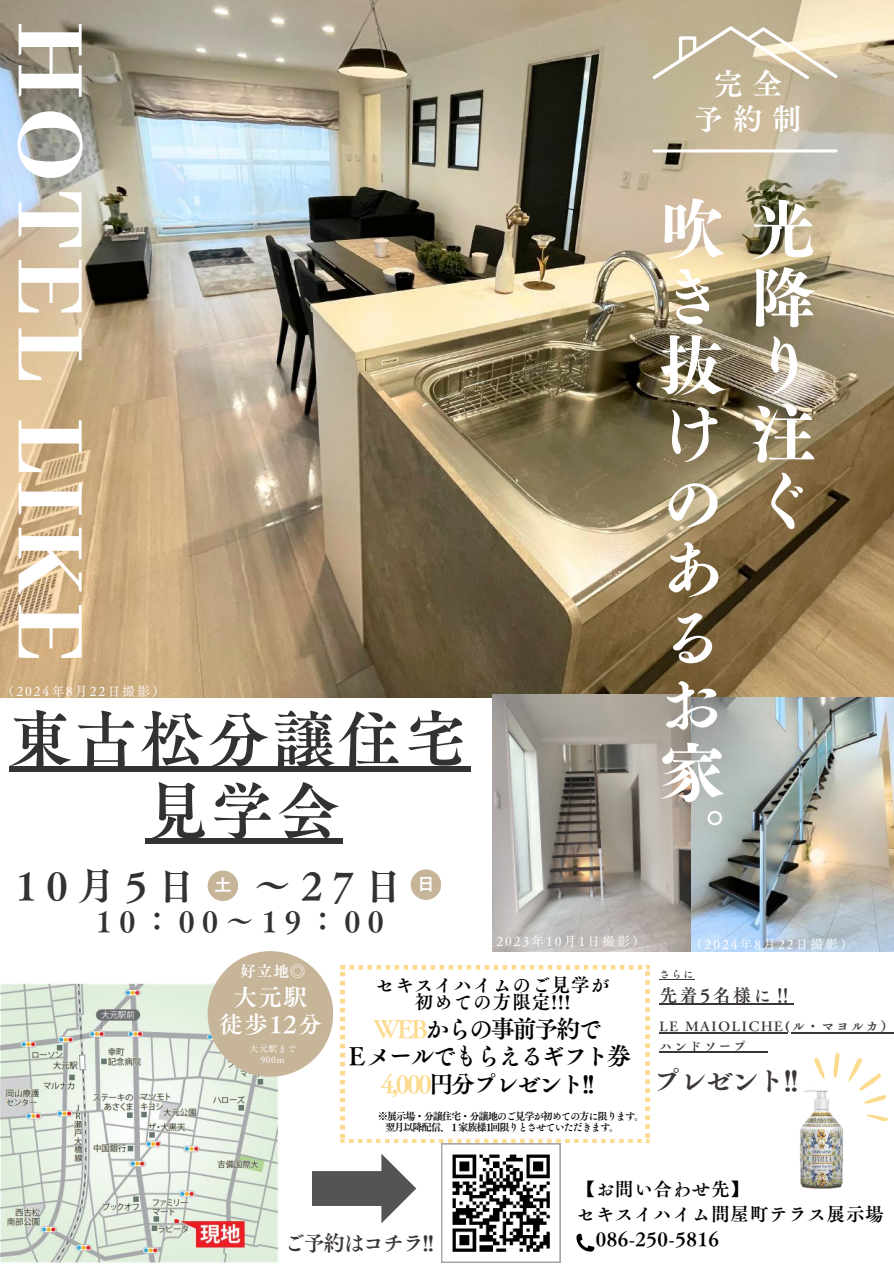
<style>
.page{position:relative;width:894px;height:1264px;background:#fff}
.page>*{position:absolute;margin:0;border:0;box-sizing:border-box;transform-origin:0 0}
.t1{font:800 107.4px "Abhaya Libre";letter-spacing:.08em;color:#fff}
.t2{font:65.7px/68.1px "Canva Tsuku AMD Min Std E";letter-spacing:.39em;color:#fff}
.t3{font:62.7px/71.7px "Canva Tsuku A Old Min Pr 6 N B";letter-spacing:.05em;color:#323232;text-align:center}
.t4{font:38.1px "Canva Tsuku A Old Min Pr 6 N B";letter-spacing:.26em;color:#323232}
.t5{font:30px/34.8px "Canva Tsuku A Old Min Pr 6 N B";color:#fff;text-align:center}
.t6{font:28.5px "Canva Tsuku A Old Min Pr 6 N B";letter-spacing:.26em;color:#323232}
.t7{font:28.5px "Canva Tsuku A Old Min Pr 6 N B";letter-spacing:-.085em;color:#3c3637}
.t8{font:24.45px/27px "Canva Tsuku A Old Min Pr 6 N B";letter-spacing:-.11em;color:#000;text-align:center}
.t9{font:23.7px/27.3px "Canva Tsuku A Old Min Pr 6 N B";letter-spacing:.05em;color:#fff;text-align:center}
.t10{font:21.6px "Canva Tsuku A Old Min Pr 6 N B";letter-spacing:-.085em;color:#3c3637}
.t11{font:19.05px/17.2px "Canva Tsuku A Old Min Pr 6 N B";letter-spacing:.025em;color:#000;text-align:center}
.t12{font:18.75px "Canva Tsuku A Old Min Pr 6 N B";letter-spacing:.025em;color:#000}
.t13{font:18px "Canva Tsuku A Old Min Pr 6 N B";letter-spacing:.135em;color:#3c3637}
.t14{font:17.1px "Canva Cezanne Pro N DB";color:#fff}
.t15{font:15.75px "Canva Tsuku A Old Min Pr 6 N B";color:#fff}
.t16{font:13.05px "Canva Tsuku A Old Min Pr 6 N R";letter-spacing:.15em;color:#fff}
.t17{font:13.05px/19.5px "Canva Tsuku A Old Min Pr 6 N B";letter-spacing:.135em;color:#3c3637}
.t18{font:10.5px "Canva Tsuku A Old Min Pr 6 N B";color:#3c3637}
.t19{font:10.35px/11.2px "Canva Tsuku A Old Min Pr 6 N B";letter-spacing:-.115em;color:#000}
.t20{font:9px/10.4px "Canva Tsuku A Old Min Pr 6 N R";letter-spacing:.05em;color:#fff;text-align:center}
.s1{color:#fcda8e}
</style>
<div class="page">
<img style="left:0;top:0;width:893px;height:697px">
<svg style="left:441px;top:1143px;width:119px;height:119px"></svg>
<img style="left:690px;top:697px;width:203px;height:254px">
<svg style="left:652px;top:26px;width:185px;height:53px;background:#d0c5a8"></svg>
<hr style="left:653px;top:149px;width:182px;height:3px;background:#fff">
<img style="left:492px;top:695px;width:198px;height:256px">
<img style="left:0;top:982px;width:281px;height:281px">
<svg style="left:312px;top:1154px;width:104px;height:69px"></svg>
<div style="left:207px;top:870px;width:31px;height:31px;background:#c6b599;border-radius:50%"></div>
<svg style="left:340px;top:965px;width:309px;height:177px"></svg>
<svg style="left:576px;top:1233px;width:19px;height:19px"></svg>
<div style="left:207px;top:951px;width:126px;height:125px;background:#c6b599;border-radius:50%"></div>
<img style="left:800px;top:1090px;width:43px;height:99px">
<svg style="left:808px;top:1052px;width:80px;height:76px"></svg>
<div style="left:410px;top:869px;width:31px;height:30px;background:#c6b599;border-radius:50%"></div>
<div style="left:9px;top:766px;width:461px;height:6px;background:#323232"></div>
<div style="left:145px;top:838px;width:197px;height:5px;background:#323232"></div>
<hr style="left:659px;top:1032px;width:234px;height:1px;background:#3c3637">
<hr style="left:659px;top:1051px;width:103px;height:2px;background:#3c3637">
<hr style="left:659px;top:978px;width:36px;height:1px;background:#3c3637">
<hr style="left:659px;top:1003px;width:135px;height:2px;background:#3c3637">
<h1 class="t1" style="left:109px;top:22px;width:642px;rotate:90deg">HOTEL LIKE</h1>
<p class="t16" style="left:2px;top:684px;width:165px">（2024年8月 22日撮影）</p>
<h3 class="t3" style="left:9px;top:703px;width:459px">東古松分譲住宅見学会</h3>
<h3 class="t4" style="left:15px;top:866px;width:167px">10月 5日</h3>
<h3 class="t4" style="left:253px;top:866px;width:135px">～ 27日</h3>
<h3 class="t14" style="left:214px;top:875px;width:17px">土</h3>
<h3 class="t6" style="left:96px;top:907px;width:289px">10：00～ 19：00</h3>
<h3 class="t14" style="left:417px;top:874px;width:13px">日</h3>
<p class="t16" style="left:481px;top:934px;width:165px">（2023年10月 1日撮影）</p>
<h3 class="t15" style="left:240px;top:962px;width:67px">好立地◎</h3>
<h3 class="t9" style="left:219px;top:983px;width:104px">大元駅徒歩12分</h3>
<p class="t20" style="left:249px;top:1043px;width:48px">大元駅まで<br>900ｍ</p>
<h3 class="t11" style="left:375px;top:975px;width:235px">セキスイハイムのご見学が初めての方限定!!!</h3>
<h3 class="t8" style="left:344px;top:1015px;width:288px"><span class="s1">WEB</span>からの事前予約で<br>Ｅメールでもらえるギフト券<br><span class="s1">4,000</span>円分プレゼント!!</h3>
<p class="t19" style="left:385px;top:1110px;width:261px;text-indent:-7px">※展示場・分譲住宅・分譲地のご見学が初めての方に限ります。翌月以降配信、１家族様1回限りとさせていただきます。</p>
<h3 class="t5" style="left:693px;top:66px;width:110px">完全<br>予約制</h3>
<h2 class="t2" style="left:659px;top:194px;width:158px">吹光き降抜りけ注のぐあ<br>る<br>お<br>家<br>。</h2>
<p class="t16" style="left:689px;top:937px;width:165px">（2024年8月 22日撮影）</p>
<p class="t18" style="left:659px;top:968px;width:36px">さらに</p>
<h3 class="t13" style="left:659px;top:985px;width:134px">先着5名様に‼</h3>
<p class="t17" style="left:659px;top:1016px;width:235px">LE MAIOLICHE(ル・マヨルカ）ハンドソープ</p>
<h3 class="t7" style="left:652px;top:1065px;width:148px">プレゼント!!</h3>
<h3 class="t10" style="left:284px;top:1231px;width:152px">ご予約はコチラ!!</h3>
<h3 class="t12" style="left:576px;top:1179px;width:174px">【お問い合わせ先】</h3>
<h3 class="t12" style="left:576px;top:1204px;width:309px">セキスイハイム問屋町テラス展示場</h3>
<h3 class="t12" style="left:595px;top:1229px;width:125px">086-250-5816</h3>
</div>
